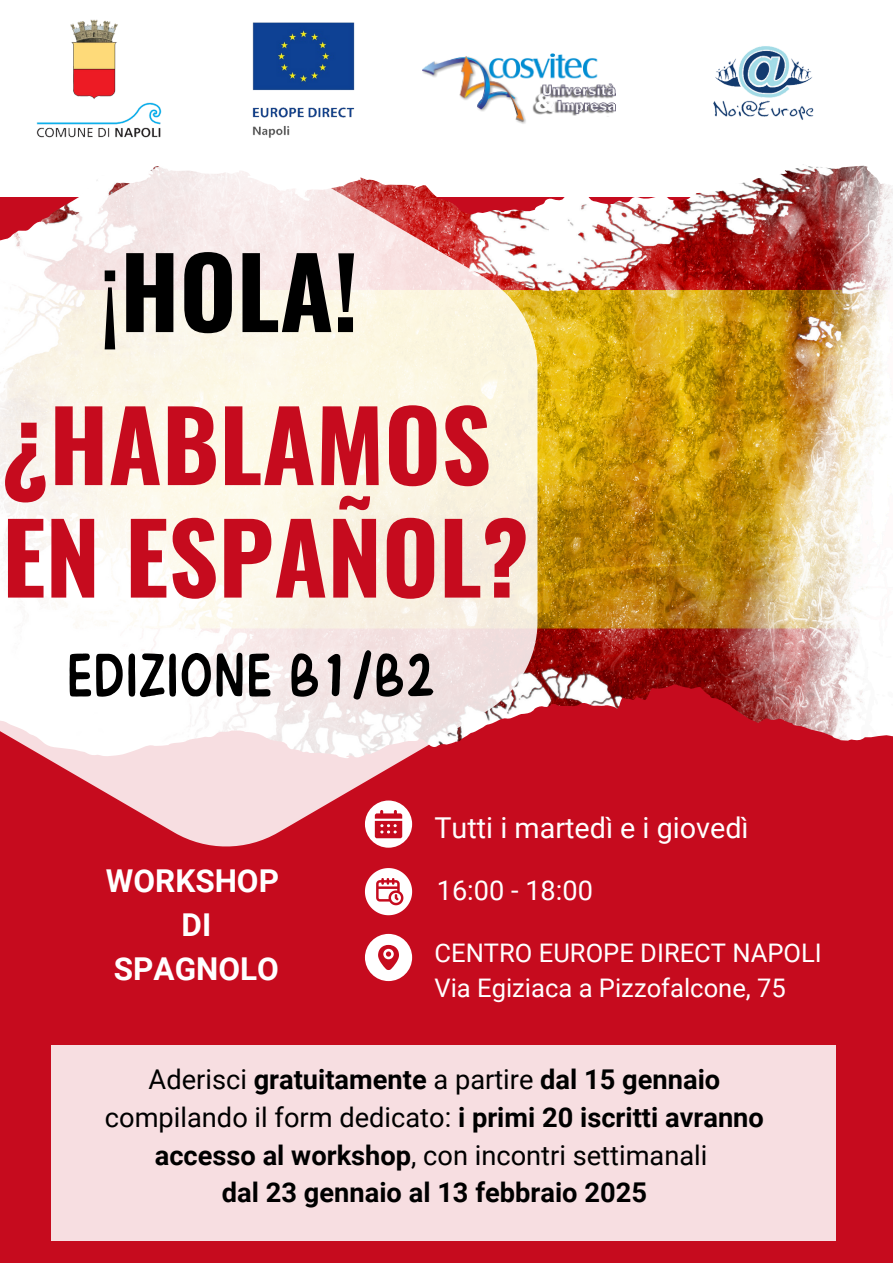
<style>
.page{position:relative;width:893px;height:1263px;background:#c60b1e}
.page>*{position:absolute;margin:0;border:0;box-sizing:border-box;transform-origin:0 0}
.t1{font:700 97.43px "Oswald";color:#000}
.t2{font:700 97.2px/112.5px "Oswald";color:#c60b1e}
.t3{font:70.57px "Canva Niuniu Latin";color:#000}
.t4{font:700 31.5px/43.9px "Roboto";color:#fff;text-align:center}
.t5{font:28.8px "Roboto";color:#fff}
.t6{font:700 27.22px/37.7px "Roboto";color:#000;text-align:center}
.t7{font:27.15px "Roboto";color:#fff}
.t8{font:25.58px "Roboto";color:#fff}
.s1{font-weight:400}
</style>
<div class="page">
<div style="left:0;top:0;width:893px;height:197px;background:#fff"></div>
<img style="left:537px;top:165px;width:356px;height:525px">
<svg style="left:0;top:166px;width:537px;height:681px"></svg>
<img style="left:36px;top:19px;width:126px;height:119px">
<img style="left:252px;top:22px;width:103px;height:116px">
<img style="left:422px;top:54px;width:193px;height:70px">
<img style="left:713px;top:46px;width:101px;height:119px">
<svg style="left:365px;top:868px;width:47px;height:47px"></svg>
<svg style="left:365px;top:934px;width:47px;height:47px"></svg>
<svg style="left:365px;top:800px;width:47px;height:48px"></svg>
<div style="left:51px;top:1045px;width:785px;height:195px;background:#f7dee1"></div>
<p class="t1" style="left:100px;top:216px;width:260px"><span class="s1">¡</span>HOLA!</p>
<p class="t2" style="left:2px;top:385px;width:528px">¿HABLAMOS<br>EN ESPAÑOL?</p>
<h4 class="t3" style="left:66px;top:640px;width:371px">EDIZIONE B1/B2</h4>
<h5 class="t4" style="left:106px;top:859px;width:174px">WORKSHOP<br>DI<br>SPAGNOLO</h5>
<h3 class="t5" style="left:434px;top:811px;width:316px">Tutti i martedì e i giovedì</h3>
<p class="t7" style="left:437px;top:875px;width:158px">16:00 - 18:00</p>
<p class="t8" style="left:434px;top:938px;width:389px">CENTRO EUROPE DIRECT NAPOLI</p>
<p class="t8" style="left:434px;top:973px;width:353px">Via Egiziaca a Pizzofalcone, 75</p>
<h2 class="t6" style="left:105px;top:1061px;width:660px"><span class="s1">Aderisci</span> gratuitamente <span class="s1">a partire</span> dal 15 gennaio <span class="s1">compilando il form dedicato:</span> i primi 20 iscritti avranno accesso al workshop<span class="s1">, con incontri settimanali</span></h2>
<h1 class="t6" style="left:222px;top:1174px;width:426px">dal 23 gennaio al 13 febbraio 2025</h1>
</div>
